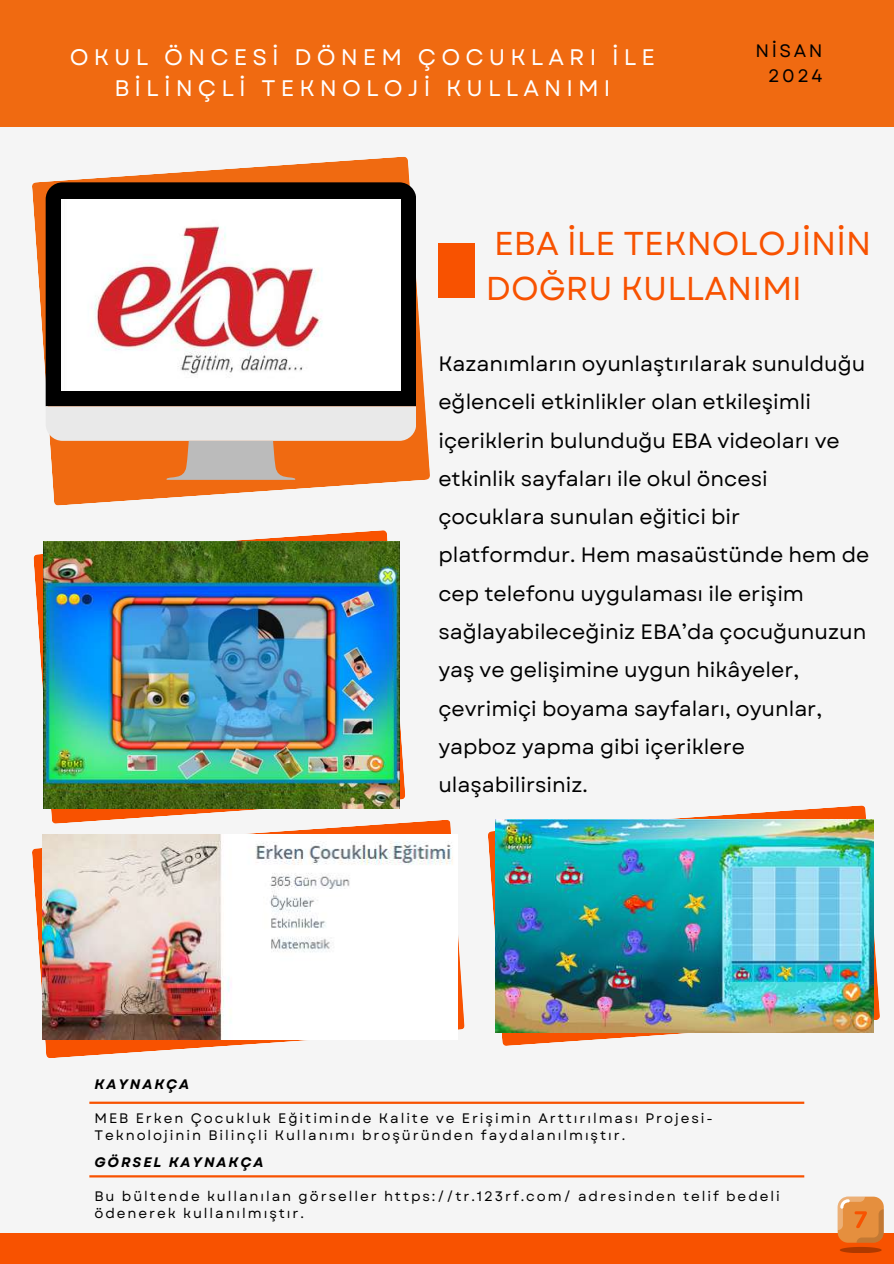
<style>
.page{position:relative;width:894px;height:1264px;background:#fff}
.page>*{position:absolute;margin:0;border:0;box-sizing:border-box;transform-origin:0 0}
.t1{font:33px/45.5px "Garet";color:#f85200}
.t2{font:22.5px/31.5px "Garet";letter-spacing:.225em;color:#fff;text-align:center}
.t3{font:20.85px/38.2px "Garet";color:#000}
.t4{font:18px/24.8px "Garet";letter-spacing:.14em;color:#000;text-align:right}
.t5{font:13.8px/16.8px "Garet";letter-spacing:.14em;color:#000}
.t6{font:italic 700 13.8px "Garet";letter-spacing:.14em;color:#000}
</style>
<div class="page">
<div style="left:0;top:0;width:893px;height:1263px;background:#f5f5f5"></div>
<div style="left:438px;top:243px;width:37px;height:55px;background:#f85200"></div>
<svg style="left:32px;top:156px;width:398px;height:349px"></svg>
<svg style="left:46px;top:182px;width:370px;height:224px;background:#0f0d0c"></svg>
<svg style="left:46px;top:406px;width:370px;height:74px"></svg>
<img style="left:61px;top:200px;width:339px;height:190px">
<svg style="left:32px;top:820px;width:432px;height:238px"></svg>
<img style="left:42px;top:834px;width:415px;height:205px">
<svg style="left:33px;top:530px;width:372px;height:293px"></svg>
<img style="left:44px;top:541px;width:355px;height:267px">
<svg style="left:488px;top:805px;width:391px;height:241px"></svg>
<img style="left:495px;top:819px;width:378px;height:213px">
<div style="left:0;top:0;width:893px;height:127px;background:#f06a11"></div>
<div style="left:0;top:1232px;width:893px;height:31px;background:#f85200"></div>
<hr style="left:89px;top:1175px;width:715px;height:2px;background:#f85200">
<svg style="left:837px;top:1196px;width:46px;height:56px;background:#e2863d"></svg>
<hr style="left:89px;top:1101px;width:715px;height:2px;background:#f85200">
<p class="t2" style="left:70px;top:41px;width:586px">OKUL ÖNCESİ DÖNEM ÇOCUKLARI İLE<br>BİLİNÇLİ TEKNOLOJİ KULLANIMI</p>
<p class="t4" style="left:755px;top:39px;width:68px">NİSAN<br>2024</p>
<h1 class="t1" style="left:485px;top:220px;width:386px">EBA İLE TEKNOLOJİNİN<br>DOĞRU KULLANIMI</h1>
<p class="t3" style="left:438px;top:345px;width:432px">Kazanımların oyunlaştırılarak sunulduğu eğlenceli etkinlikler olan etkileşimli içeriklerin bulunduğu EBA videoları ve etkinlik sayfaları ile okul öncesi çocuklara sunulan eğitici bir platformdur. Hem masaüstünde hem de cep telefonu uygulaması ile erişim sağlayabileceğiniz EBA’da çocuğunuzun yaş ve gelişimine uygun hikâyeler, çevrimiçi boyama sayfaları, oyunlar, yapboz yapma gibi içeriklere ulaşabilirsiniz.</p>
<p class="t6" style="left:94px;top:1074px;width:96px">KAYNAKÇA</p>
<p class="t5" style="left:94px;top:1109px;width:619px">MEB Erken Çocukluk Eği timinde Kali te ve Eri şimin Arttırılması Projesi -<br>Teknolojinin Bi linçli Kullanımı broşüründen faydalanılmıştır.</p>
<p class="t6" style="left:94px;top:1152px;width:170px">GÖRSEL KAYNAKÇA</p>
<p class="t5" style="left:94px;top:1187px;width:684px">Bu bültende kullanılan görseller https://tr.123rf.com/ adresinden teli f bedeli ödenerek kullanılmıştır.</p>
</div>
